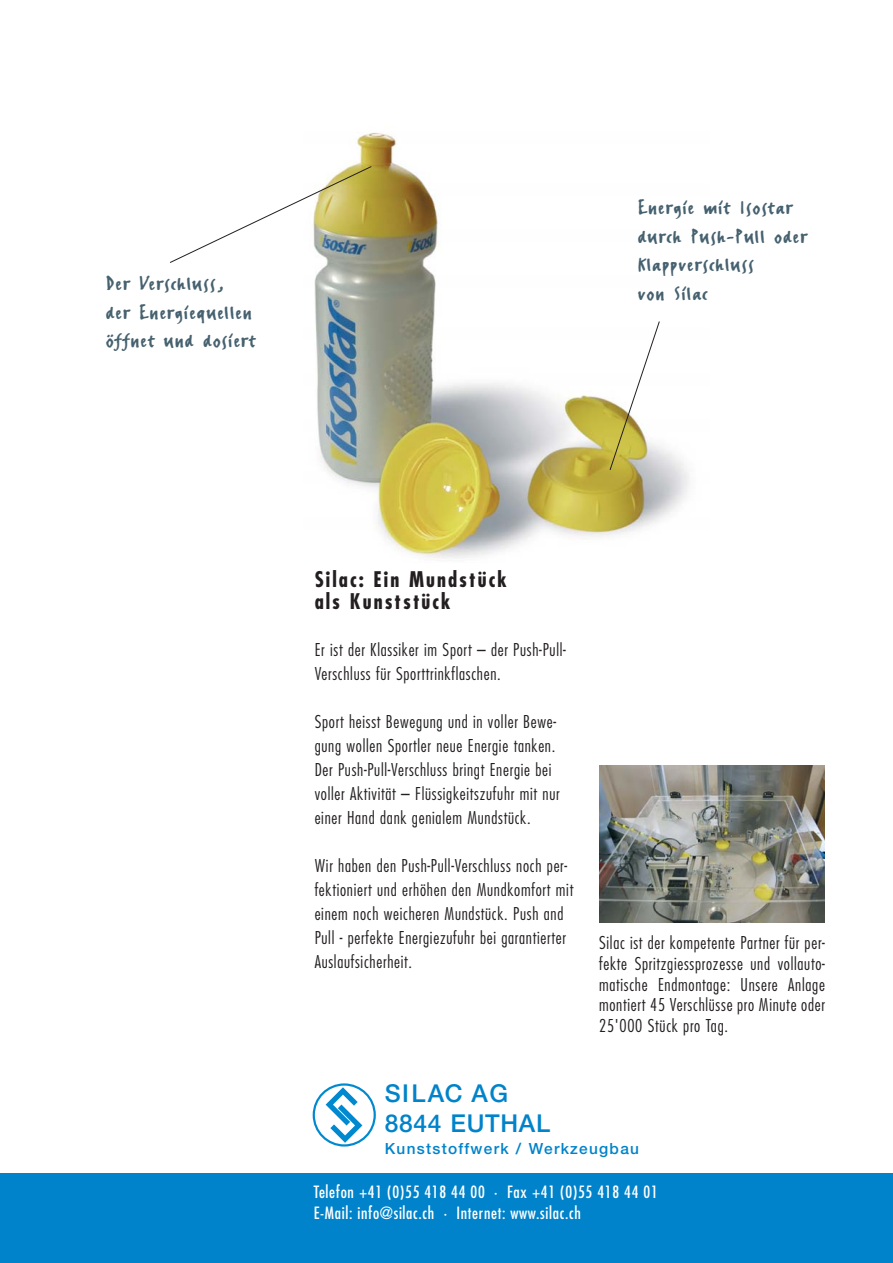
<style>
.page{position:relative;width:893px;height:1263px;background:#fff}
.page>*{position:absolute;margin:0;border:0;box-sizing:border-box;transform-origin:0 0}
.t1{font:500 24.6px/29.5px "Helvetica Neue";letter-spacing:.03em;color:#0083ca}
.t2{font:22.5px/28.5px "FF Erikrighthand";letter-spacing:.07em;color:#46616f}
.t3{font:700 condensed 21px/22.5px "Futura";letter-spacing:.1em;color:#231f20}
.t4{font:300 condensed 17.25px/24px "Futura";letter-spacing:.04em;color:#231f20}
.t5{font:condensed 16.5px/21px "Futura";letter-spacing:.04em;color:#fff}
.t6{font:500 15.45px "Helvetica Neue";letter-spacing:.085em;color:#0083ca}
</style>
<div class="page">
<img style="left:314px;top:133px;width:375px;height:427px">
<div style="left:0;top:1174px;width:893px;height:89px;background:#0083ca"></div>
<img style="left:600px;top:765px;width:225px;height:158px">
<svg style="left:313px;top:1083px;width:63px;height:63px"></svg>
<svg style="left:609px;top:321px;width:51px;height:149px"></svg>
<svg style="left:170px;top:166px;width:202px;height:97px"></svg>
<h2 class="t2" style="left:106px;top:268px;width:151px">Der Verschluss,<br>der Energiequellen öffnet und dosiert</h2>
<h2 class="t2" style="left:638px;top:192px;width:170px">Energie mit Isostar durch Push-Pull oder<br>Klappverschluss<br>von Silac</h2>
<p class="t3" style="left:315px;top:570px;width:193px">Silac: Ein Mundstück als Kunststück</p>
<p class="t4" style="left:315px;top:638px;width:253px">Er ist der Klassiker im Sport – der Push-Pull-<br>Verschluss für Sporttrinkflaschen.</p>
<p class="t4" style="left:315px;top:710px;width:246px">Sport heisst Bewegung und in voller Bewe&shy;gung wollen Sportler neue Energie tanken.<br>Der Push-Pull-Verschluss bringt Energie bei voller Aktivität – Flüssigkeitszufuhr mit nur einer Hand dank genialem Mundstück.</p>
<p class="t4" style="left:315px;top:854px;width:260px">Wir haben den Push-Pull-Verschluss noch per&shy;fektioniert und erhöhen den Mundkomfort mit einem noch weicheren Mundstück. Push and Pull - perfekte Energiezufuhr bei garantierter Auslaufsicherheit.</p>
<p class="t4" style="left:599px;top:934px;width:227px;line-height:20.7px;text-align:justify">Silac ist der kompetente Partner für per&shy;fekte Spritzgiessprozesse und vollauto&shy;matische Endmontage: Unsere Anlage montiert 45 Verschlüsse pro Minute oder 25'000 Stück pro Tag.</p>
<h1 class="t1" style="left:385px;top:1081px;width:167px">SILAC AG<br>8844 EUTHAL</h1>
<p class="t6" style="left:385px;top:1142px;width:256px">Kunststoffwerk / Werkzeugbau</p>
<p class="t5" style="left:314px;top:1183px;width:345px">Telefon +41 (0)55 418 44 00 · Fax +41 (0)55 418 44 01<br>E-Mail: info@silac.ch · Internet: www.silac.ch</p>
</div>
